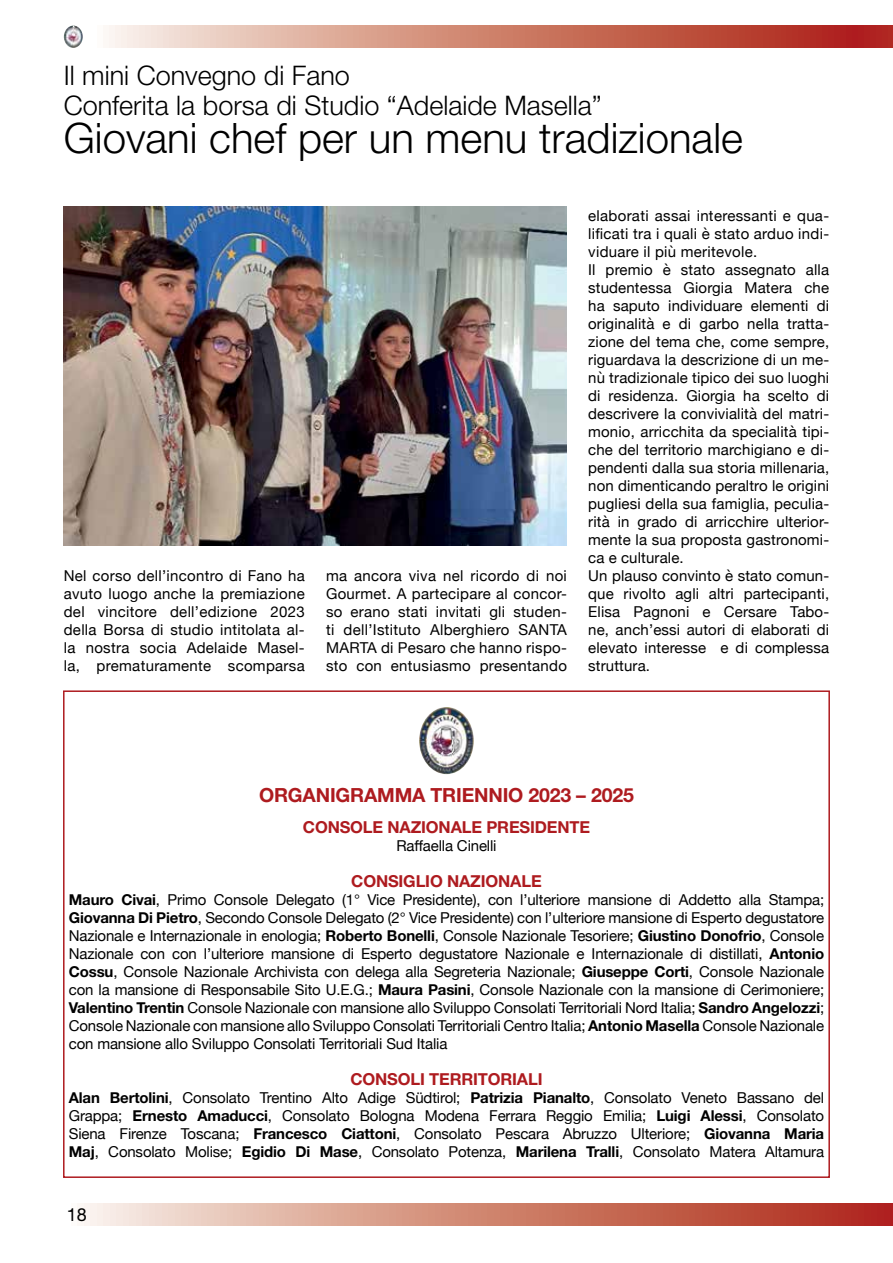
<style>
.page{position:relative;width:893px;height:1263px;background:#fff}
.page>*{position:absolute;margin:0;border:0;box-sizing:border-box;transform-origin:0 0}
.t1{font:300 42px "Helvetica Neue";color:#000}
.t2{font:300 27px/30px "Helvetica Neue";color:#000}
.t3{font:700 19.5px "Helvetica Neue";letter-spacing:-.01em;color:#ae1b1f}
.t4{font:18px "Helvetica Neue";color:#000}
.t5{font:700 16.5px "Helvetica Neue";letter-spacing:-.01em;color:#ae1b1f}
.t6{font:15px/18px "Helvetica Neue";letter-spacing:.01em;color:#000;text-align:justify}
.t7{font:15px "Helvetica Neue";letter-spacing:-.01em;color:#000}
.s1{font-weight:700}
</style>
<div class="page">
<svg style="left:84px;top:1203px;width:809px;height:23px"></svg>
<img style="left:64px;top:26px;width:19px;height:22px">
<svg style="left:109px;top:26px;width:784px;height:22px"></svg>
<img style="left:64px;top:206px;width:503px;height:339px">
<div style="left:63px;top:690px;width:767px;height:488px;border:2px solid #ae1b1f"></div>
<img style="left:419px;top:707px;width:55px;height:67px">
<h2 class="t2" style="left:64px;top:60px;width:540px">Il mini Convegno di Fano<br>Conferita la borsa di Studio “Adelaide Masella”</h2>
<h1 class="t1" style="left:64px;top:112px;width:681px">Giovani chef per un menu tradizionale</h1>
<p class="t6" style="left:64px;top:567px;width:242px">Nel corso dell’incontro di Fano ha avuto luogo anche la premiazione del vincitore dell’edizione 2023 della Borsa di studio intitolata al&shy;la nostra socia Adelaide Masel&shy;la, prematuramente scomparsa</p>
<p class="t6" style="left:326px;top:567px;width:242px">ma ancora viva nel ricordo di noi Gourmet. A partecipare al concor&shy;so erano stati invitati gli studen&shy;ti dell’Istituto Alberghiero SANTA MARTA di Pesaro che hanno rispo&shy;sto con entusiasmo presentando</p>
<p class="t6" style="left:588px;top:207px;width:242px;text-align:left">elaborati assai interessanti e qua&shy;lificati tra i quali è stato arduo indi&shy;viduare il più meritevole.<br>Il premio è stato assegnato alla studentessa Giorgia Matera che ha saputo individuare elementi di originalità e di garbo nella tratta&shy;zione del tema che, come sempre, riguardava la descrizione di un me&shy;nù tradizionale tipico dei suo luoghi di residenza. Giorgia ha scelto di descrivere la convivialità del matri&shy;monio, arricchita da specialità tipi&shy;che del territorio marchigiano e di&shy;pendenti dalla sua storia millenaria, non dimenticando peraltro le origini pugliesi della sua famiglia, peculia&shy;rità in grado di arricchire ulterior&shy;mente la sua proposta gastronomi&shy;ca e culturale.<br>Un plauso convinto è stato comun&shy;que rivolto agli altri partecipanti, Elisa Pagnoni e Cersare Tabo&shy;ne, anch’essi autori di elaborati di elevato interesse e di complessa struttura.</p>
<h3 class="t3" style="left:259px;top:783px;width:376px">ORGANIGRAMMA TRIENNIO 2023 – 2025</h3>
<p class="t5" style="left:303px;top:817px;width:289px">CONSOLE NAZIONALE PRESIDENTE</p>
<p class="t7" style="left:396px;top:835px;width:102px">Raffaella Cinelli</p>
<p class="t5" style="left:351px;top:871px;width:192px">CONSIGLIO NAZIONALE</p>
<p class="t6" style="left:69px;top:892px;width:757px"><span class="s1">Mauro Civai</span>, Primo Console Delegato (1° Vice Presidente), con l’ulteriore mansione di Addetto alla Stampa; <span class="s1">Giovanna Di Pietro</span>, Secondo Console Delegato (2° Vice Presidente) con l’ulteriore mansione di Esperto degustatore Nazionale e Internazionale in enologia; <span class="s1">Roberto Bonelli</span>, Console Nazionale Tesoriere; <span class="s1">Giustino Donofrio</span>, Console Nazionale con con l’ulteriore mansione di Esperto degustatore Nazionale e Internazionale di distillati, <span class="s1">Antonio Cossu</span>, Console Nazionale Archivista con delega alla Segreteria Nazionale; <span class="s1">Giuseppe Corti</span>, Console Nazionale con la mansione di Responsabile Sito U.E.G.; <span class="s1">Maura Pasini</span>, Console Nazionale con la mansione di Cerimoniere; <span class="s1">Valentino Trentin</span> Console Nazionale con mansione allo Sviluppo Consolati Territoriali Nord Italia; <span class="s1">Sandro Angelozzi</span>; Console Nazionale con mansione allo Sviluppo Consolati Territoriali Centro Italia; <span class="s1">Antonio Masella</span> Console Nazionale con mansione allo Sviluppo Consolati Territoriali Sud Italia</p>
<p class="t5" style="left:350px;top:1069px;width:194px">CONSOLI TERRITORIALI</p>
<p class="t6" style="left:69px;top:1090px;width:757px"><span class="s1">Alan Bertolini</span>, Consolato Trentino Alto Adige Südtirol; <span class="s1">Patrizia Pianalto</span>, Consolato Veneto Bassano del Grappa; <span class="s1">Ernesto Amaducci</span>, Consolato Bologna Modena Ferrara Reggio Emilia; <span class="s1">Luigi Alessi</span>, Consolato Siena Firenze Toscana; <span class="s1">Francesco Ciattoni</span>, Consolato Pescara Abruzzo Ulteriore; <span class="s1">Giovanna Maria Maj</span>, Consolato Molise; <span class="s1">Egidio Di Mase</span>, Consolato Potenza, <span class="s1">Marilena Tralli</span>, Consolato Matera Altamura</p>
<p class="t4" style="left:67px;top:1204px;width:22px">18</p>
</div>
